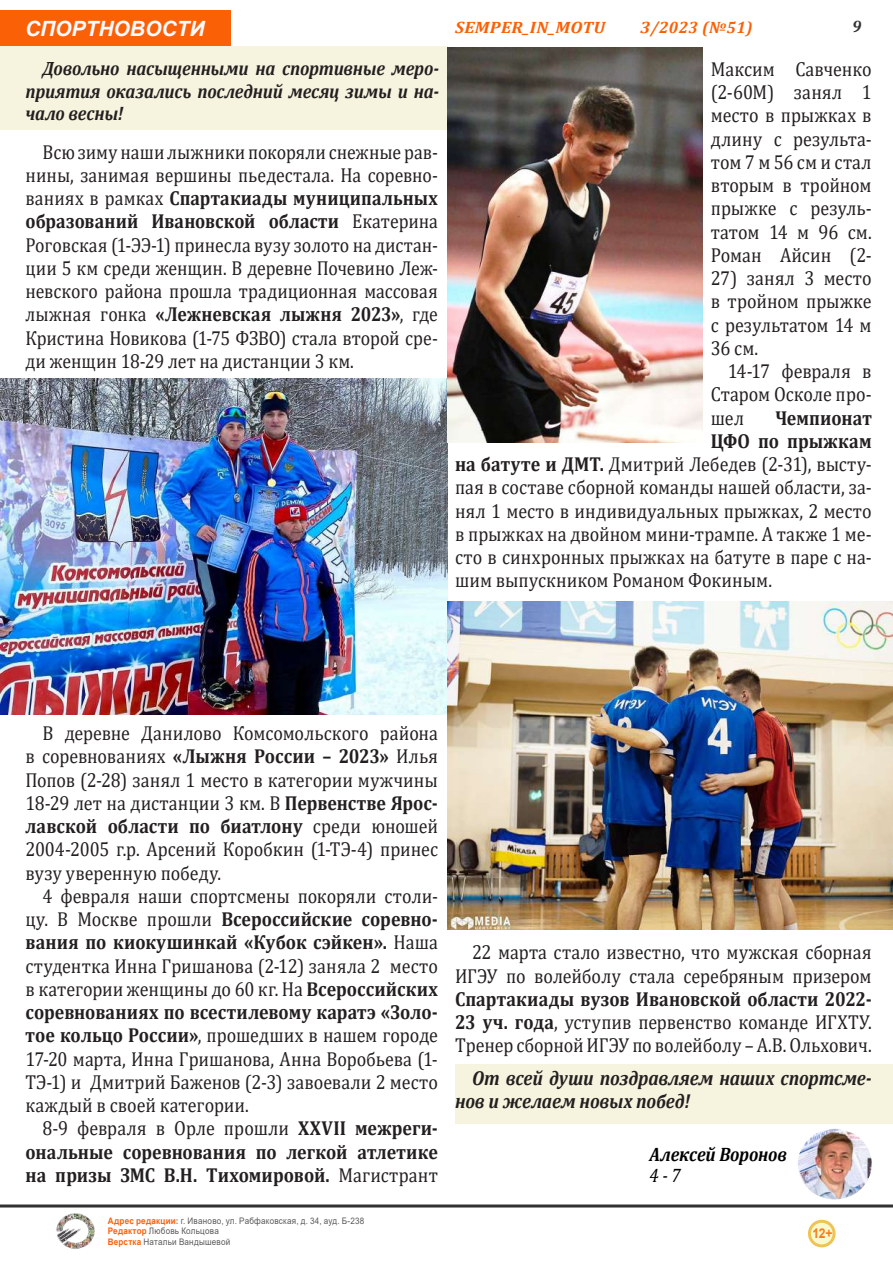
<style>
.page{position:relative;width:893px;height:1263px;background:#fff}
.page>*{position:absolute;margin:0;border:0;box-sizing:border-box;transform-origin:0 0}
.t1{font:italic 700 21px "Arial";color:#fffaff}
.t2{font:20.25px/23.2px "Cambria";color:#231f20;text-align:justify;scale:.89 1}
.t3{font:20.25px/23.2px "Cambria";color:#231f20;text-align:justify;scale:.88 1}
.t4{font:700 20.25px/23.2px "Cambria";color:#231f20;text-align:justify;scale:.89 1}
.t5{font:italic 700 20.25px/23.2px "Cambria";letter-spacing:-.01em;color:#231f20;scale:.89 1}
.t6{font:italic 700 19.5px/22.5px "Cambria";letter-spacing:-.01em;color:#231f20;text-align:justify;scale:.89 1}
.t7{font:italic 700 19.5px "Cambria";letter-spacing:-.01em;color:#000;scale:.89 1}
.t8{font:italic 19.5px "Cambria";color:#000;scale:.89 1}
.t9{font:italic 700 16.5px "Cambria";letter-spacing:.02em;color:#fa6107;scale:1.09 1}
.t10{font:italic 700 16.5px "Cambria";color:#323232}
.t11{font:700 13.5px "Arial";color:#fa7b1a;scale:.9 1}
.t12{font:9px/10.5px "Arial";letter-spacing:.03em;color:#5a5a5a;scale:.9 1}
.s1{font-weight:700}
.s2{font-weight:400}
.s3{font-weight:700;color:#fa6107}
</style>
<div class="page">
<div style="left:809px;top:1221px;width:25px;height:25px;background:#f8f9cc;border-radius:50%"></div>
<div style="left:808px;top:1220px;width:28px;height:27px;border:3px solid #efc455;border-radius:50%"></div>
<img style="left:57px;top:1213px;width:38px;height:36px">
<hr style="left:0;top:1204px;width:893px;height:3px;background:#323232">
<div style="left:455px;top:1064px;width:438px;height:59px;background:#f6f4df"></div>
<div style="left:0;top:46px;width:448px;height:84px;background:#f6f4df"></div>
<div style="left:0;top:11px;width:231px;height:35px;background:#fa6107"></div>
<img style="left:798px;top:1129px;width:74px;height:70px">
<img style="left:0;top:379px;width:448px;height:335px">
<img style="left:448px;top:47px;width:254px;height:396px">
<img style="left:447px;top:601px;width:446px;height:329px">
<p class="t1" style="left:25px;top:15px;width:181px">СПОРТНОВОСТИ</p>
<p class="t6" style="left:26px;top:57px;width:466px;text-indent:17px">Довольно насыщенными на спортивные меро&shy;приятия оказались последний месяц зимы и на&shy;чало весны!</p>
<p class="t3" style="left:26px;top:140px;width:470px;text-indent:17px">Всю зиму наши лыжники покоряли снежные рав&shy;нины, занимая вершины пьедестала. На соревно&shy;ваниях в рамках <span class="s1">Спартакиады муниципальных образований Ивановской области</span> Екатерина Роговская (1-ЭЭ-1) принесла вузу золото на дистан&shy;ции 5 км среди женщин. В деревне Почевино Леж&shy;невского района прошла традиционная массовая лыжная гонка <span class="s1">«Лежневская лыжня 2023»</span>, где Кристина Новикова (1-75 ФЗВО) стала второй сре&shy;ди женщин 18-29 лет на дистанции 3 км.</p>
<p class="t9" style="left:455px;top:15px;width:139px">SEMPER_IN_MOTU</p>
<p class="t9" style="left:640px;top:15px;width:105px">3/2023 (№51)</p>
<p class="t10" style="left:852px;top:14px;width:11px">9</p>
<p class="t2" style="left:711px;top:57px;width:182px">Максим Савченко (2-60М) занял 1 место в прыжках в длину с результа&shy;том 7 м 56 см и стал вторым в тройном прыжке с резуль&shy;татом 14 м 96 см.<br>Роман Айсин (2-</p>
<p class="t2" style="left:711px;top:266px;width:182px">27) занял 3 место в тройном прыжке с результатом 14 м 36 см.</p>
<p class="t2" style="left:711px;top:359px;width:182px;text-indent:17px">14-17 февраля в Старом Осколе про&shy;шел</p>
<p class="t4" style="left:775px;top:405px;width:110px">Чемпионат</p>
<p class="t4" style="left:711px;top:429px;width:182px">ЦФО по прыжкам</p>
<p class="t2" style="left:455px;top:452px;width:470px"><span class="s1">на батуте и ДМТ.</span> Дмитрий Лебедев (2-31), высту-</p>
<p class="t2" style="left:455px;top:476px;width:470px">пая в составе сборной команды нашей области, за-</p>
<p class="t2" style="left:455px;top:499px;width:470px">нял 1 место в индивидуальных прыжках, 2 место</p>
<p class="t2" style="left:455px;top:522px;width:470px">в прыжках на двойном мини-трампе. А также 1 ме-</p>
<p class="t2" style="left:455px;top:545px;width:470px">сто в синхронных прыжках на батуте в паре с на-</p>
<p class="t2" style="left:455px;top:569px;width:358px">шим выпускником Романом Фокиным.</p>
<p class="t2" style="left:26px;top:721px;width:465px;text-indent:17px">В деревне Данилово Комсомольского района в соревнованиях <span class="s1">«Лыжня России – 2023»</span> Илья Попов (2-28) занял 1 место в категории мужчины 18-29 лет на дистанции 3 км. В <span class="s1">Первенстве Ярос&shy;лавской области по биатлону</span> среди юношей 2004-2005 г.р. Арсений Коробкин (1-ТЭ-4) принес вузу уверенную победу.</p>
<p class="t2" style="left:26px;top:884px;width:465px;text-indent:17px">4 февраля наши спортсмены покоряли столи&shy;цу. В Москве прошли <span class="s1">Всероссийские соревно&shy;вания по киокушинкай «Кубок сэйкен».</span> Наша студентка Инна Гришанова (2-12) заняла 2 место в категории женщины до 60 кг. На <span class="s1">Всероссийских соревнованиях по всестилевому каратэ «Золо&shy;тое кольцо России»</span>, прошедших в нашем городе 17-20 марта, Инна Гришанова, Анна Воробьева (1- ТЭ-1) и Дмитрий Баженов (2-3) завоевали 2 место каждый в своей категории.</p>
<p class="t4" style="left:26px;top:1116px;width:465px;text-indent:17px"><span class="s2">8-9 февраля в Орле прошли</span> XXVII межреги&shy;ональные соревнования по легкой атлетике на призы ЗМС В.Н. Тихомировой. <span class="s2">Магистрант</span></p>
<p class="t2" style="left:455px;top:941px;width:470px;text-align:right">22 марта стало известно, что мужская сборная<br>ИГЭУ по волейболу стала серебряным призером</p>
<p class="t2" style="left:455px;top:987px;width:470px"><span class="s1">Спартакиады вузов Ивановской области 2022- 23 уч. года</span>, уступив первенство команде ИГХТУ.<br>Тренер сборной ИГЭУ по волейболу – А.В. Ольхович.</p>
<p class="t5" style="left:455px;top:1065px;width:470px;text-indent:17px">От всей души поздравляем наших спортсме&shy;нов и желаем новых побед!</p>
<p class="t7" style="left:649px;top:1140px;width:156px">Алексей Воронов</p>
<p class="t8" style="left:649px;top:1161px;width:37px">4 - 7</p>
<p class="t12" style="left:108px;top:1215px;width:287px"><span class="s3">Адрес редакции:</span> г. Иваново, ул. Рабфаковская, д. 34, ауд. Б-238<br><span class="s3">Редактор</span> Любовь Кольцова<br><span class="s3">Верстка</span> Натальи Вандышевой</p>
<p class="t11" style="left:812px;top:1224px;width:24px">12+</p>
</div>
